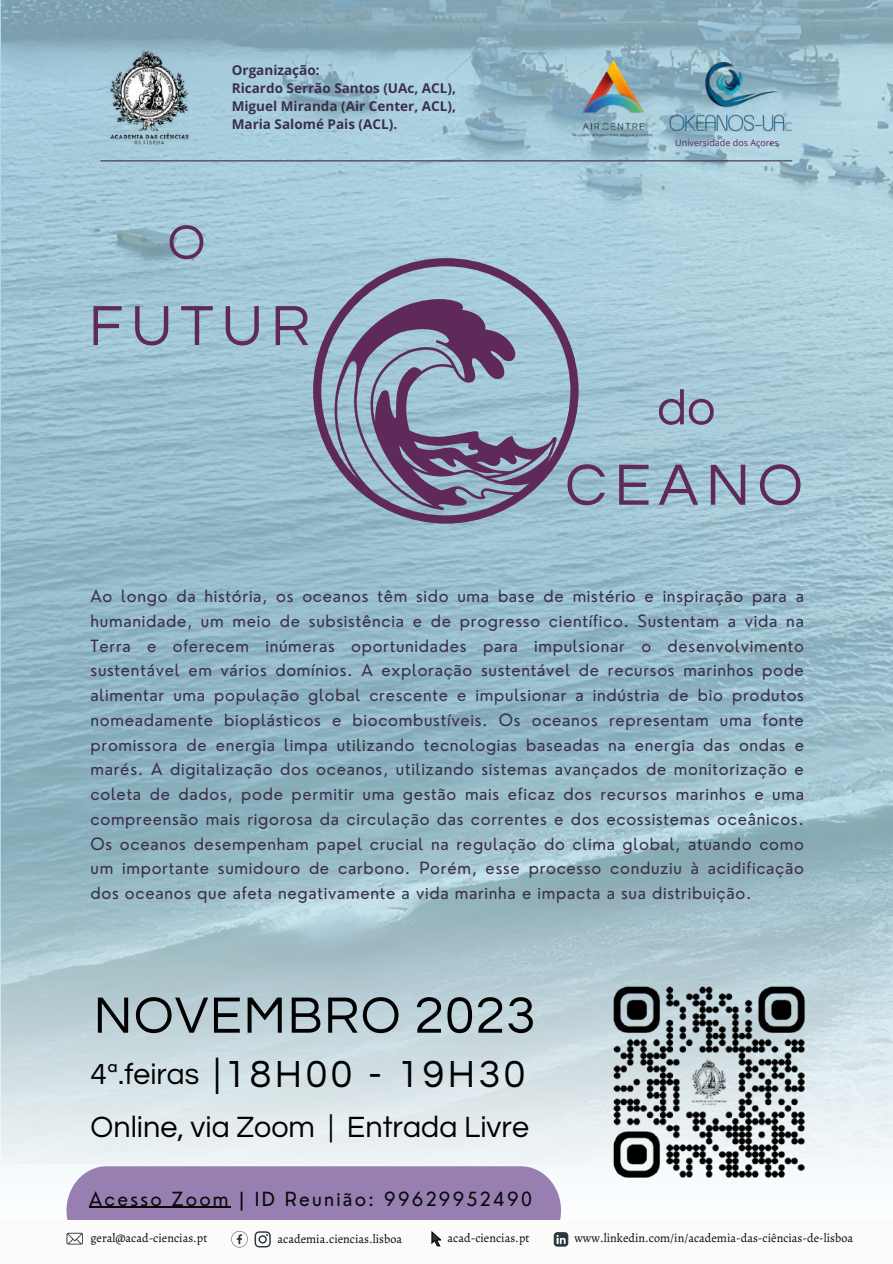
<style>
.page{position:relative;width:893px;height:1264px;background:#fff}
.page>*{position:absolute;margin:0;border:0;box-sizing:border-box;transform-origin:0 0}
.t1{font:60.3px "Questrial";letter-spacing:.125em;color:#5f2959}
.t2{font:58.8px "Questrial";letter-spacing:.135em;color:#5f2959}
.t3{font:52.95px "Questrial";letter-spacing:.025em;color:#000}
.t4{font:50.25px "Questrial";color:#5f2959}
.t5{font:39.3px "Questrial";letter-spacing:.09em;color:#000}
.t6{font:30.45px "Questrial";color:#000}
.t7{font:19.05px "Nourd";letter-spacing:.115em;color:#070909}
.t8{font:16.5px/24.8px "Nourd";letter-spacing:.04em;color:#3b2f49;text-align:justify}
.t9{font:700 13.5px/18px "Open Sans Hebrew";color:#3b2f49}
.t10{font:12.15px "Alegreya";color:#070909}
.t11{font:9px "Open Sans";color:#5f2959}
.s1{font-size:30px}
</style>
<div class="page">
<img style="left:2px;top:0;width:890px;height:351px">
<img style="left:0;top:351px;width:892px;height:818px">
<svg style="left:313px;top:258px;width:265px;height:265px;background:#95a9be"></svg>
<svg style="left:334px;top:297px;width:223px;height:226px;background:#888da7"></svg>
<img style="left:89px;top:44px;width:119px;height:107px">
<hr style="left:100px;top:160px;width:692px;height:1px;background:#3b2f49">
<div style="left:0;top:1220px;width:892px;height:42px;background:#fbfcfa"></div>
<svg style="left:66px;top:1166px;width:502px;height:82px"></svg>
<img style="left:593px;top:966px;width:231px;height:212px">
<hr style="left:89px;top:1206px;width:142px;height:1px;background:#070909">
<img style="left:572px;top:56px;width:82px;height:83px">
<img style="left:669px;top:63px;width:122px;height:73px">
<p class="t9" style="left:232px;top:61px;width:226px">Organização:<br>Ricardo Serrão Santos (UAc, ACL),<br>Miguel Miranda (Air Center, ACL),<br>Maria Salomé Pais (ACL).</p>
<h3 class="t4" style="left:168px;top:217px;width:39px">O</h3>
<h2 class="t2" style="left:89px;top:297px;width:223px">FUTUR</h2>
<p class="t11" style="left:675px;top:137px;width:105px">Universidade dos Açores</p>
<h3 class="t4" style="left:657px;top:383px;width:60px">do</h3>
<h1 class="t1" style="left:565px;top:455px;width:239px">CEANO</h1>
<p class="t8" style="left:90px;top:583px;width:715px">Ao longo da história, os oceanos têm sido uma base de mistério e inspiração para a humanidade, um meio de subsistência e de progresso científico. Sustentam a vida na Terra e oferecem inúmeras oportunidades para impulsionar o desenvolvimento sustentável em vários domínios. A exploração sustentável de recursos marinhos pode alimentar uma população global crescente e impulsionar a indústria de bio produtos nomeadamente bioplásticos e biocombustíveis. Os oceanos representam uma fonte promissora de energia limpa utilizando tecnologias baseadas na energia das ondas e marés. A digitalização dos oceanos, utilizando sistemas avançados de monitorização e coleta de dados, pode permitir uma gestão mais eficaz dos recursos marinhos e uma compreensão mais rigorosa da circulação das correntes e dos ecossistemas oceânicos.<br>Os oceanos desempenham papel crucial na regulação do clima global, atuando como um importante sumidouro de carbono. Porém, esse processo conduziu à acidificação dos oceanos que afeta negativamente a vida marinha e impacta a sua distribuição.</p>
<h3 class="t3" style="left:94px;top:989px;width:443px">NOVEMBRO 2023</h3>
<h3 class="t5" style="left:90px;top:1055px;width:436px"><span class="s1">4ª.feiras</span> |18H00 - 19H30</h3>
<h3 class="t6" style="left:90px;top:1111px;width:440px">Online, via Zoom | Entrada Livre</h3>
<p class="t7" style="left:89px;top:1186px;width:444px">Acesso Zoom | ID Reunião: 99629952490</p>
<p class="t10" style="left:90px;top:1229px;width:118px">geral@acad-ciencias.pt</p>
<p class="t10" style="left:277px;top:1230px;width:126px">academia.ciencias.lisboa</p>
<p class="t10" style="left:447px;top:1229px;width:83px">acad-ciencias.pt</p>
<p class="t10" style="left:574px;top:1229px;width:280px">www.linkedin.com/in/academia-das-ciências-de-lisboa</p>
</div>
